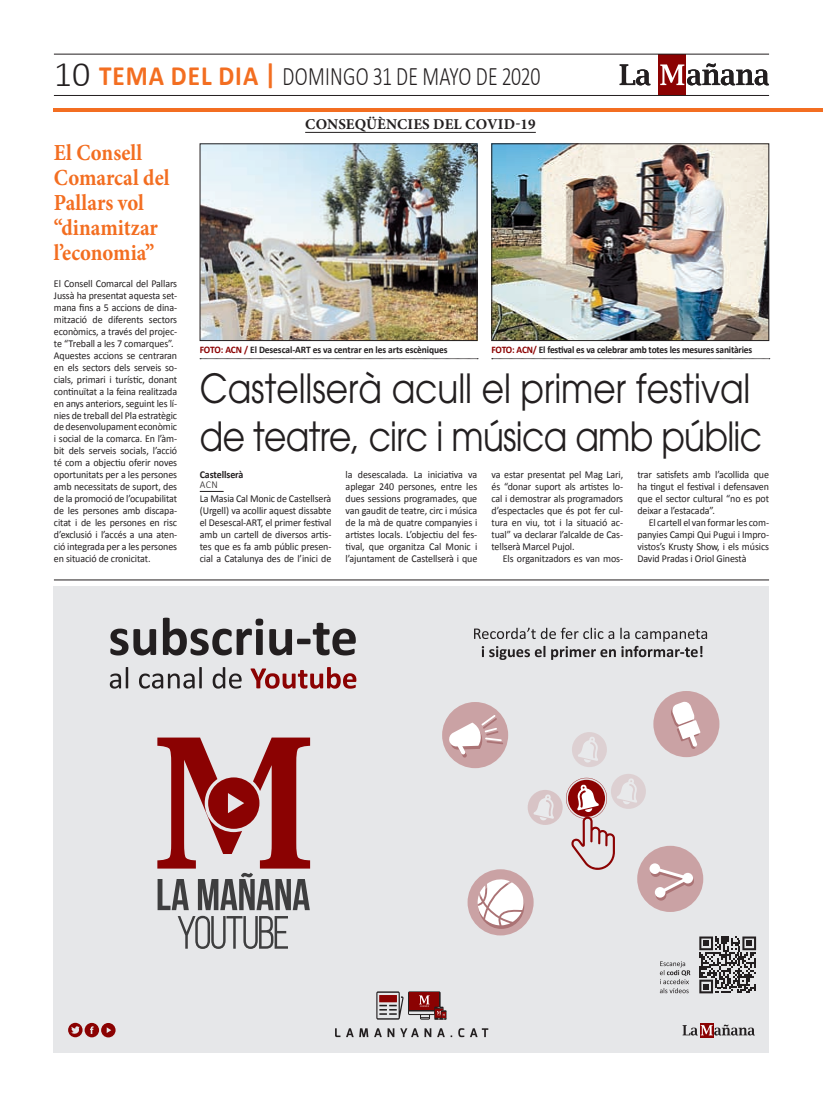
<style>
.page{position:relative;width:823px;height:1106px;background:#fff}
.page>*{position:absolute;margin:0;border:0;box-sizing:border-box;transform-origin:0 0}
.t1{font:40px/48px "Avant Garde";color:#231f20;scale:.86 1}
.t2{font:300 26.8px "Calibri";letter-spacing:.015em;color:#231f20;scale:.74 1}
.t3{font:700 23px/25px "Minion Pro";color:#f36e21;scale:.9 1}
.t4{font:700 15px "Minion Pro";letter-spacing:.01em;color:#231f20}
.t5{font:10.5px/12px "Calibri";letter-spacing:-.01em;color:#231f20;text-align:justify;scale:.95 1}
.t6{font:700 10.5px/10px "Calibri";letter-spacing:-.01em;color:#231f20;scale:.95 1}
.t7{font:700 10px "Calibri";letter-spacing:-.02em;color:#231f20;scale:.95 1}
.s1{font-size:36px}
.s2{font-weight:700;font-size:28px;color:#f36e21}
.s3{color:#8b0202}
.s4{font-weight:300}
</style>
<div class="page">
<div style="left:658px;top:54px;width:27px;height:41px;background:#8b0202"></div>
<svg style="left:660px;top:63px;width:108px;height:22px"></svg>
<svg style="left:619px;top:64px;width:31px;height:21px"></svg>
<hr style="left:54px;top:54px;width:714px;height:1px;background:#231f20">
<hr style="left:54px;top:95px;width:714px;height:1px;background:#231f20">
<hr style="left:54px;top:108px;width:768px;height:3px;background:#f36e21">
<hr style="left:305px;top:132px;width:230px;height:1px;background:#231f20">
<svg style="left:200px;top:358px;width:278px;height:1px"></svg>
<img style="left:202px;top:145px;width:273px;height:194px">
<div style="left:200px;top:143px;width:277px;height:198px;border:1px solid #231f20"></div>
<svg style="left:491px;top:358px;width:278px;height:1px"></svg>
<img style="left:493px;top:145px;width:273px;height:194px">
<div style="left:491px;top:143px;width:277px;height:198px;border:1px solid #231f20"></div>
<svg style="left:200px;top:491px;width:23px;height:1px"></svg>
<div style="left:54px;top:586px;width:714px;height:466px;background:#e6e7e9"></div>
<svg style="left:474px;top:627px;width:232px;height:33px"></svg>
<svg style="left:610px;top:773px;width:35px;height:36px"></svg>
<svg style="left:566px;top:777px;width:70px;height:93px"></svg>
<svg style="left:571px;top:732px;width:35px;height:35px"></svg>
<svg style="left:577px;top:736px;width:20px;height:27px"></svg>
<svg style="left:527px;top:790px;width:35px;height:35px"></svg>
<svg style="left:533px;top:794px;width:20px;height:26px"></svg>
<svg style="left:636px;top:845px;width:66px;height:67px;background:#cba5a7"></svg>
<div style="left:650px;top:866px;width:10px;height:11px;background:#b07c7e;border-radius:50%"></div>
<svg style="left:655px;top:890px;width:11px;height:10px"></svg>
<svg style="left:683px;top:875px;width:10px;height:11px"></svg>
<div style="left:649px;top:863px;width:10px;height:11px;background:#fff;border-radius:50%"></div>
<div style="left:682px;top:872px;width:10px;height:11px;background:#fff;border-radius:50%"></div>
<svg style="left:652px;top:867px;width:38px;height:29px"></svg>
<svg style="left:110px;top:628px;width:46px;height:27px"></svg>
<svg style="left:163px;top:617px;width:100px;height:38px"></svg>
<svg style="left:269px;top:623px;width:86px;height:32px"></svg>
<svg style="left:110px;top:667px;width:18px;height:21px"></svg>
<svg style="left:139px;top:667px;width:63px;height:21px"></svg>
<svg style="left:212px;top:667px;width:29px;height:21px"></svg>
<svg style="left:250px;top:667px;width:106px;height:21px"></svg>
<svg style="left:157px;top:737px;width:153px;height:212px"></svg>
<div style="left:442px;top:702px;width:66px;height:66px;background:#caa2a4;border-radius:50%"></div>
<svg style="left:448px;top:715px;width:55px;height:42px"></svg>
<svg style="left:467px;top:869px;width:66px;height:66px"></svg>
<svg style="left:478px;top:882px;width:46px;height:47px"></svg>
<svg style="left:477px;top:878px;width:47px;height:47px;background:#e6d4d5"></svg>
<div style="left:653px;top:691px;width:66px;height:66px;background:#caa2a4;border-radius:50%"></div>
<svg style="left:671px;top:701px;width:29px;height:48px"></svg>
<svg style="left:699px;top:936px;width:56px;height:57px"></svg>
<svg style="left:659px;top:961px;width:31px;height:32px"></svg>
<svg style="left:335px;top:1028px;width:5px;height:9px"></svg>
<svg style="left:346px;top:1028px;width:7px;height:9px"></svg>
<svg style="left:359px;top:1028px;width:9px;height:9px"></svg>
<svg style="left:374px;top:1028px;width:7px;height:9px"></svg>
<svg style="left:387px;top:1028px;width:7px;height:9px"></svg>
<svg style="left:400px;top:1028px;width:18px;height:9px"></svg>
<svg style="left:424px;top:1028px;width:7px;height:9px"></svg>
<svg style="left:437px;top:1028px;width:7px;height:9px"></svg>
<svg style="left:458px;top:1028px;width:30px;height:9px"></svg>
<svg style="left:68px;top:1022px;width:47px;height:15px"></svg>
<svg style="left:376px;top:991px;width:70px;height:28px"></svg>
<div style="left:379px;top:995px;width:17px;height:7px;background:#8b0202"></div>
<svg style="left:700px;top:1023px;width:13px;height:14px"></svg>
<svg style="left:682px;top:1024px;width:72px;height:11px"></svg>
<hr style="left:54px;top:579px;width:714px;height:1px;background:#231f20">
<p class="t2" style="left:54px;top:60px;width:658px"><span class="s1">10</span> <span class="s2">TEMA DEL DIA |</span> DOMINGO 31 DE MAYO DE 2020</p>
<p class="t4" style="left:305px;top:114px;width:232px">CONSEQÜÈNCIES DEL COVID-19</p>
<p class="t3" style="left:54px;top:140px;width:130px">El Consell<br>Comarcal del<br>Pallars vol “dinamitzar l’economia”</p>
<p class="t5" style="left:54px;top:277px;width:131px;text-align:left">El Consell Comarcal del Pallars<br>Jussà ha presentat aquesta set&shy;mana fins a 5 accions de dina&shy;mització de diferents sectors econòmics, a través del projec&shy;te “Treball a les 7 comarques”.<br>Aquestes accions se centraran en els sectors dels serveis so&shy;cials, primari i turístic, donant continuïtat a la feina realitzada en anys anteriors, seguint les lí&shy;nies de treball del Pla estratègic de desenvolupament econòmic i social de la comarca. En l’àm&shy;bit dels serveis socials, l’acció té com a objectiu oferir noves oportunitats per a les persones amb necessitats de suport, des de la promoció de l’ocupabilitat de les persones amb discapa&shy;citat i de les persones en risc d’exclusió i l’accés a una aten&shy;ció integrada per a les persones en situació de cronicitat.</p>
<p class="t7" style="left:200px;top:343px;width:262px"><span class="s3">FOTO: ACN /</span> El Desescal-ART es va centrar en les arts escèniques</p>
<p class="t7" style="left:491px;top:343px;width:276px"><span class="s3">FOTO: ACN/</span> El festival es va celebrar amb totes les mesures sanitàries</p>
<p class="t1" style="left:200px;top:364px;width:655px">Castellserà acull el primer festival de teatre, circ i música amb públic</p>
<p class="t6" style="left:200px;top:470px;width:47px">Castellserà<br><span class="s4">ACN</span></p>
<p class="t5" style="left:200px;top:493px;width:140px">La Masia Cal Monic de Castellserà (Urgell) va acollir aquest dissabte el Desescal-ART, el primer festival amb un cartell de diversos artis&shy;tes que es fa amb públic presen&shy;cial a Catalunya des de l’inici de</p>
<p class="t5" style="left:637px;top:469px;width:140px">trar satisfets amb l’acollida que</p>
<p class="t5" style="left:637px;top:481px;width:140px">ha tingut el festival i defensaven</p>
<p class="t5" style="left:637px;top:493px;width:140px">que el sector cultural “no es pot</p>
<p class="t5" style="left:637px;top:505px;width:83px">deixar a l’estacada”.</p>
<p class="t5" style="left:648px;top:516px;width:128px">El cartell el van formar les com-</p>
<p class="t5" style="left:637px;top:528px;width:140px">panyies Campi Qui Pugui i Impro-</p>
<p class="t5" style="left:637px;top:540px;width:140px">vistos’s Krusty Show, i els músics</p>
<p class="t5" style="left:637px;top:552px;width:116px">David Pradas i Oriol Ginestà</p>
<p class="t5" style="left:345px;top:469px;width:140px">la desescalada. La iniciativa va aplegar 240 persones, entre les dues sessions programades, que van gaudit de teatre, circ i música de la mà de quatre companyies i artistes locals. L’objectiu del fes&shy;tival, que organitza Cal Monic i l’ajuntament de Castellserà i que</p>
<p class="t5" style="left:491px;top:469px;width:140px">va estar presentat pel Mag Lari,</p>
<p class="t5" style="left:491px;top:481px;width:140px">és “donar suport als artistes lo-</p>
<p class="t5" style="left:491px;top:493px;width:140px">cal i demostrar als programadors</p>
<p class="t5" style="left:491px;top:505px;width:140px">d’espectacles que és pot fer cul-</p>
<p class="t5" style="left:491px;top:516px;width:140px">tura en viu, tot i la situació ac-</p>
<p class="t5" style="left:491px;top:528px;width:140px">tual” va declarar l’alcalde de Cas-</p>
<p class="t5" style="left:491px;top:540px;width:89px">tellserà Marcel Pujol.</p>
<p class="t5" style="left:502px;top:552px;width:128px">Els organitzadors es van mos-</p>
</div>
